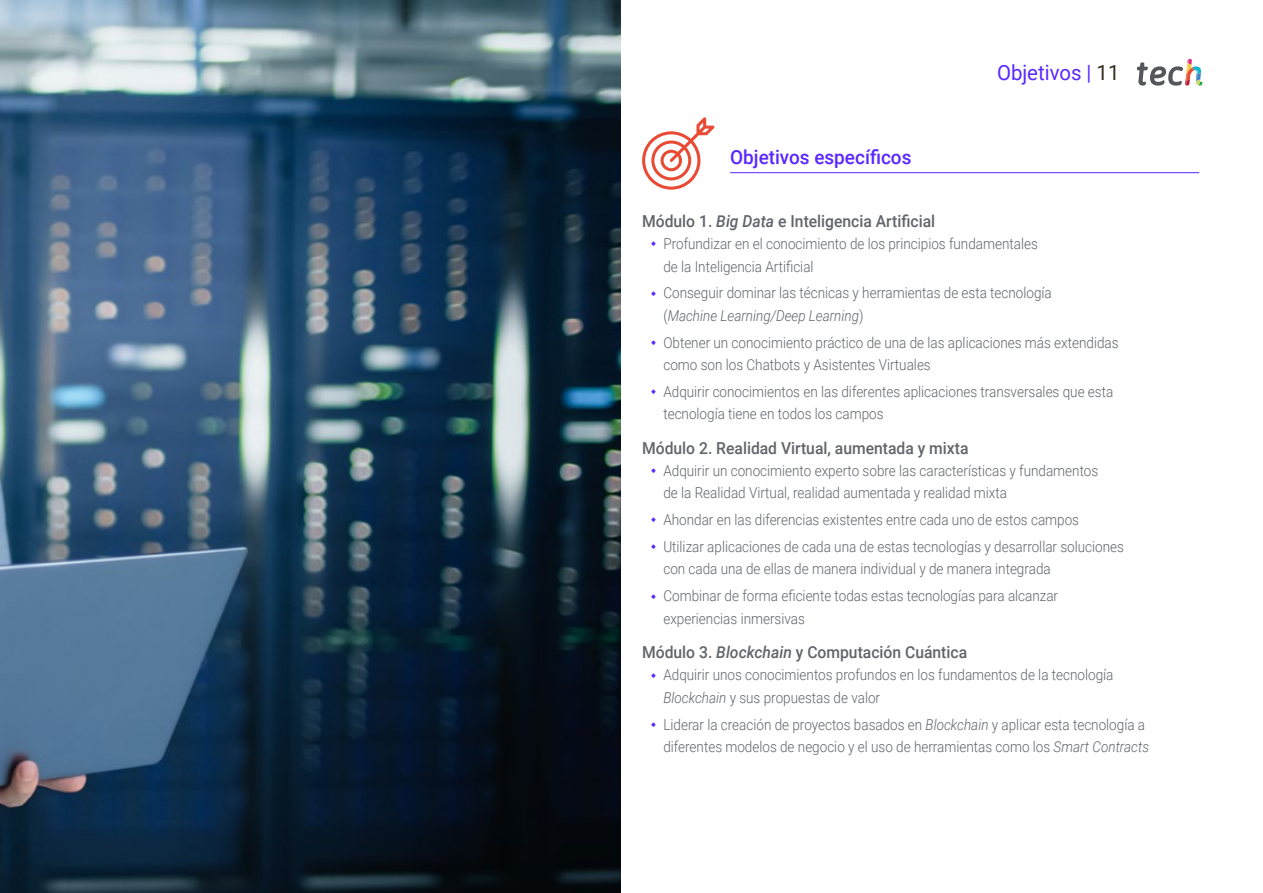
<style>
.page{position:relative;width:1263px;height:893px;background:#fff}
.page>*{position:absolute;margin:0;border:0;box-sizing:border-box;transform-origin:0 0}
.t1{font:21px "Roboto";color:#5927ff}
.t2{font:500 19.5px "Roboto";color:#5927ff}
.t3{font:500 16.5px "Roboto";color:#61646a;scale:.95 1}
.t4{font:300 15px/22.5px "Roboto";color:#61646a;scale:.9 1}
.s1{color:#312e20}
.s2{font-style:italic}
</style>
<div class="page">
<hr style="left:730px;top:172px;width:469px;height:1px;background:#5927ff">
<svg style="left:642px;top:117px;width:72px;height:73px"></svg>
<img style="left:0;top:0;width:621px;height:893px">
<svg style="left:1137px;top:59px;width:65px;height:27px"></svg>
<h2 class="t2" style="left:730px;top:144px;width:183px">Objetivos específicos</h2>
<h1 class="t1" style="left:997px;top:57px;width:124px">Objetivos | <span class="s1">11</span></h1>
<p class="t3" style="left:642px;top:209px;width:310px">Módulo 1. <span class="s2">Big Data</span> e Inteligencia Artificial</p>
<p class="t4" style="left:663px;top:232px;width:418px">Profundizar en el conocimiento de los principios fundamentales de la Inteligencia Artificial</p>
<p class="t4" style="left:663px;top:281px;width:433px">Conseguir dominar las técnicas y herramientas de esta tecnología (<span class="s2">Machine Learning/Deep Learning</span>)</p>
<p class="t4" style="left:663px;top:330px;width:507px">Obtener un conocimiento práctico de una de las aplicaciones más extendidas como son los Chatbots y Asistentes Virtuales</p>
<p class="t4" style="left:663px;top:380px;width:501px">Adquirir conocimientos en las diferentes aplicaciones transversales que esta tecnología tiene en todos los campos</p>
<p class="t3" style="left:642px;top:436px;width:345px">Módulo 2. Realidad Virtual, aumentada y mixta</p>
<p class="t4" style="left:663px;top:459px;width:485px">Adquirir un conocimiento experto sobre las características y fundamentos de la Realidad Virtual, realidad aumentada y realidad mixta</p>
<p class="t4" style="left:663px;top:506px;width:513px;line-height:26.7px">Ahondar en las diferencias existentes entre cada uno de estos campos<br>Utilizar aplicaciones de cada una de estas tecnologías y desarrollar soluciones</p>
<p class="t4" style="left:663px;top:555px;width:440px;line-height:26.7px">con cada una de ellas de manera individual y de manera integrada<br>Combinar de forma eficiente todas estas tecnologías para alcanzar</p>
<p class="t4" style="left:663px;top:607px;width:159px">experiencias inmersivas</p>
<p class="t3" style="left:642px;top:641px;width:344px">Módulo 3. <span class="s2">Blockchain</span> y Computación Cuántica</p>
<p class="t4" style="left:663px;top:663px;width:501px">Adquirir unos conocimientos profundos en los fundamentos de la tecnología<br><span class="s2">Blockchain</span> y sus propuestas de valor</p>
<p class="t4" style="left:663px;top:712px;width:541px">Liderar la creación de proyectos basados en <span class="s2">Blockchain</span> y aplicar esta tecnología a diferentes modelos de negocio y el uso de herramientas como los <span class="s2">Smart Contracts</span></p>
</div>
